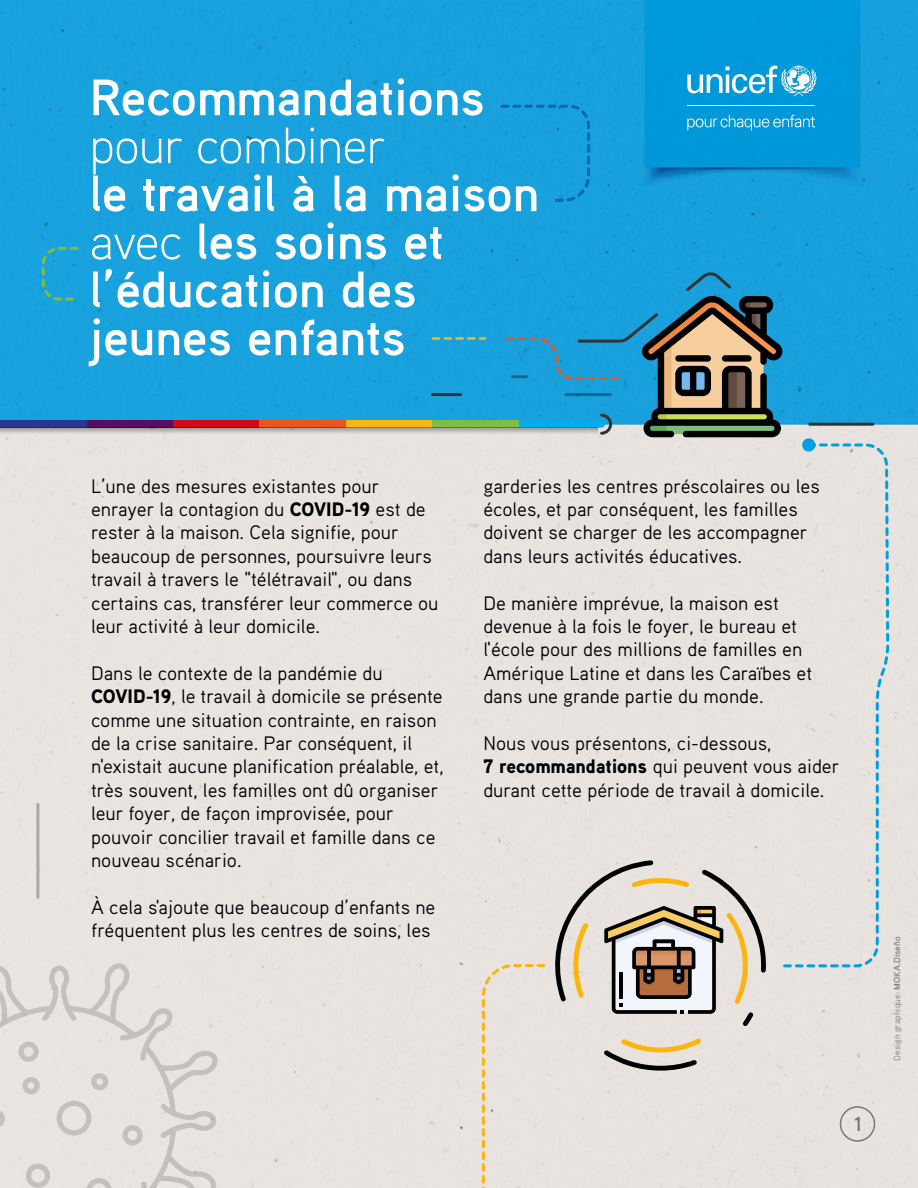
<style>
.page{position:relative;width:918px;height:1188px;background:#fff}
.page>*{position:absolute;margin:0;border:0;box-sizing:border-box;transform-origin:0 0}
.t1{font:700 51px/48px "Aaux Pro";letter-spacing:-.005em;color:#fff}
.t2{font:300 51px "Aaux Pro";letter-spacing:-.005em;color:#fff}
.t3{font:700 20.25px "Aaux Pro";color:#77777a}
.t4{font:19.5px/23.4px "Aaux Pro";color:#000}
.t5{font:9px "Aaux Pro";color:#828282}
.s1{font-weight:300}
.s2{font-weight:900}
.s3{font-weight:700}
</style>
<div class="page">
<img style="left:0;top:0;width:918px;height:1188px">
<div style="left:840px;top:1106px;width:35px;height:36px;border:2px solid #77777a;border-radius:50%"></div>
<svg style="left:0;top:963px;width:219px;height:225px;background:#e4dfdb"></svg>
<hr style="left:432px;top:393px;width:29px;height:3px;background:#333">
<div style="left:432px;top:421px;width:86px;height:7px;background:#81bd41"></div>
<div style="left:346px;top:421px;width:86px;height:7px;background:#fcb50f"></div>
<div style="left:259px;top:421px;width:87px;height:7px;background:#ed541a"></div>
<div style="left:173px;top:421px;width:86px;height:7px;background:#d60814"></div>
<div style="left:86px;top:421px;width:87px;height:7px;background:#570d61"></div>
<div style="left:0;top:421px;width:86px;height:7px;background:#29388f"></div>
<svg style="left:0;top:428px;width:598px;height:12px;background:#d6d1ce"></svg>
<svg style="left:501px;top:269px;width:283px;height:168px;background:#3a8aa6"></svg>
<div style="left:501px;top:105px;width:89px;height:97px;background:#19a1dd"></div>
<svg style="left:40px;top:245px;width:40px;height:57px;background:#22a4ce"></svg>
<div style="left:776px;top:442px;width:115px;height:527px;background:#e8e3df"></div>
<div style="left:802px;top:438px;width:13px;height:14px;background:#009fe3;border-radius:50%"></div>
<hr style="left:36px;top:804px;width:3px;height:93px;background:#a9a9a9">
<svg style="left:480px;top:857px;width:288px;height:331px;background:#dad3cb"></svg>
<hr style="left:810px;top:423px;width:63px;height:3px;background:#333">
<svg style="left:433px;top:337px;width:52px;height:3px"></svg>
<svg style="left:687px;top:66px;width:129px;height:30px"></svg>
<hr style="left:687px;top:105px;width:128px;height:1px;background:#fff">
<svg style="left:687px;top:115px;width:128px;height:15px;background:#30abdf"></svg>
<h1 class="t1" style="left:90px;top:72px;width:396px">Recommandations</h1>
<h1 class="t2" style="left:90px;top:113px;width:298px">pour combiner</h1>
<h1 class="t1" style="left:90px;top:168px;width:451px">le travail à la maison <span class="s1">avec</span> les soins et l’éducation des jeunes enfants</h1>
<p class="t4" style="left:91px;top:474px;width:349px">L’une des mesures existantes pour enrayer la contagion du <span class="s2">COVID-19</span> est de rester à la maison. Cela signifie, pour beaucoup de personnes, poursuivre leurs travail à travers le "télétravail", ou dans certains cas, transférer leur commerce ou leur activité à leur domicile.</p>
<p class="t4" style="left:91px;top:661px;width:354px">Dans le contexte de la pandémie du <span class="s2">COVID-19</span>, le travail à domicile se présente comme une situation contrainte, en raison de la crise sanitaire. Par conséquent, il n'existait aucune planification préalable, et, très souvent, les familles ont dû organiser leur foyer, de façon improvisée, pour pouvoir concilier travail et famille dans ce nouveau scénario.</p>
<p class="t4" style="left:91px;top:895px;width:346px">À cela s'ajoute que beaucoup d’enfants ne fréquentent plus les centres de soins, les</p>
<p class="t4" style="left:483px;top:474px;width:338px">garderies les centres préscolaires ou les écoles, et par conséquent, les familles doivent se charger de les accompagner dans leurs activités éducatives.</p>
<p class="t4" style="left:483px;top:591px;width:330px">De manière imprévue, la maison est devenue à la fois le foyer, le bureau et l'école pour des millions de familles en Amérique Latine et dans les Caraïbes et dans une grande partie du monde.</p>
<p class="t4" style="left:483px;top:731px;width:358px">Nous vous présentons, ci-dessous,<br><span class="s2">7 recommandations</span> qui peuvent vous aider durant cette période de travail à domicile.</p>
<p class="t3" style="left:854px;top:1111px;width:10px">1</p>
<p class="t5" style="left:891px;top:1061px;width:126px;rotate:-90deg">Design graphique: <span class="s3">MOKA.Diseño</span></p>
</div>
